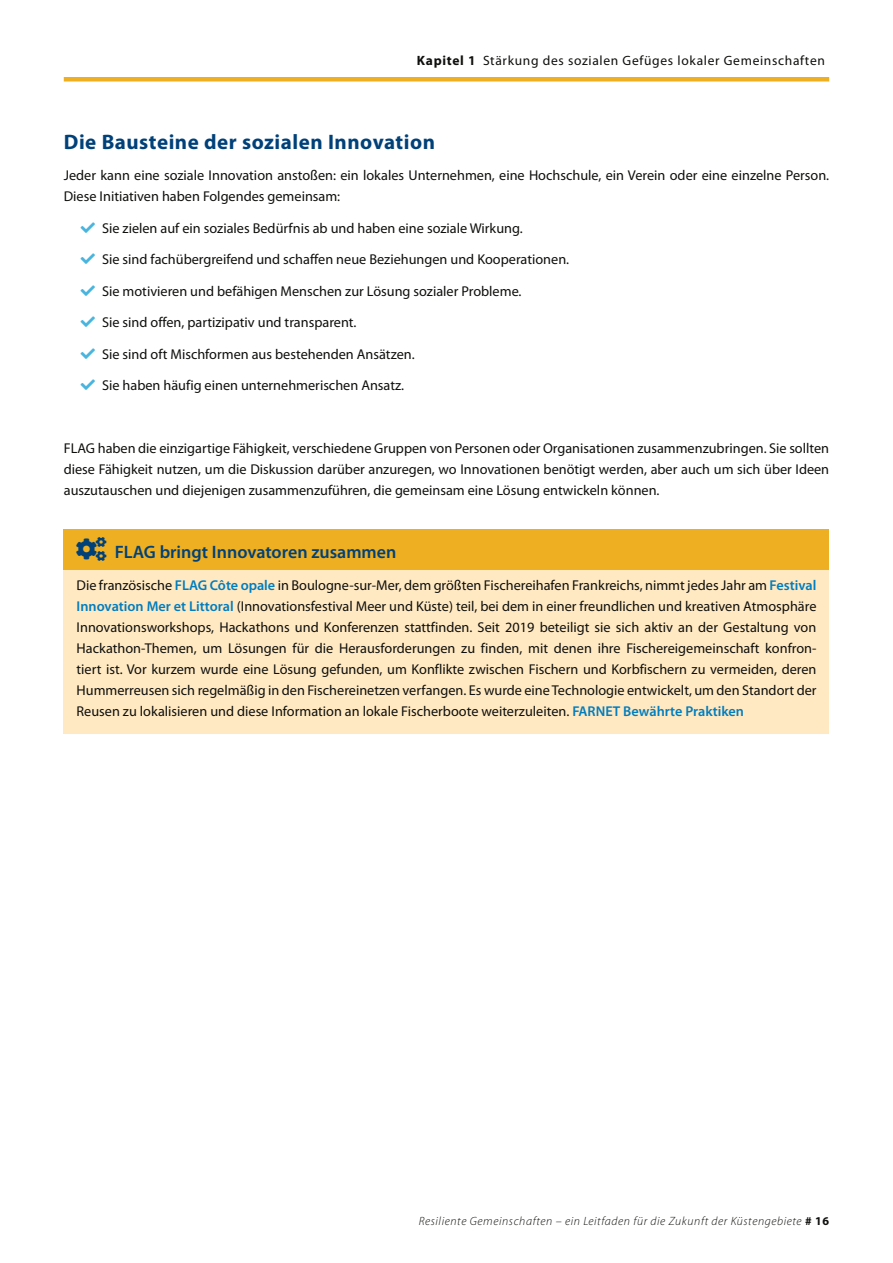
<style>
.page{position:relative;width:893px;height:1263px;background:#fff}
.page>*{position:absolute;margin:0;border:0;box-sizing:border-box;transform-origin:0 0}
.t1{font:700 21px "Myriad Pro";letter-spacing:.025em;color:#004179}
.t2{font:600 18px "Myriad Pro";color:#004179}
.t3{font:14.25px/21px "Myriad Pro";color:#0f0f0d;text-align:justify}
.t4{font:13.5px "Myriad Pro";letter-spacing:.05em;color:#0f0f0d}
.t5{font:italic 300 12px "Myriad Pro";letter-spacing:.05em;color:#0f0f0d}
.s1{font-weight:700}
.s2{font-weight:600;color:#007dbf}
.s3{font-weight:700;font-style:normal}
</style>
<div class="page">
<div style="left:64px;top:77px;width:765px;height:5px;background:#eeaf23"></div>
<div style="left:64px;top:528px;width:765px;height:49px;background:#eeaf23"></div>
<div style="left:64px;top:570px;width:765px;height:164px;background:#ffe9c2"></div>
<p class="t4" style="left:417px;top:52px;width:409px"><span class="s1">Kapitel 1</span> Stärkung des sozialen Gefüges lokaler Gemeinschaften</p>
<h1 class="t1" style="left:64px;top:128px;width:373px">Die Bausteine der sozialen Innovation</h1>
<p class="t3" style="left:64px;top:164px;width:767px">Jeder kann eine soziale Innovation anstoßen: ein lokales Unternehmen, eine Hochschule, ein Verein oder eine einzelne Person.<br>Diese Initiativen haben Folgendes gemeinsam:</p>
<p class="t3" style="left:102px;top:217px;width:422px">Sie zielen auf ein soziales Bedürfnis ab und haben eine soziale Wirkung.</p>
<p class="t3" style="left:102px;top:249px;width:469px">Sie sind fachübergreifend und schaffen neue Beziehungen und Kooperationen.</p>
<p class="t3" style="left:102px;top:280px;width:421px">Sie motivieren und befähigen Menschen zur Lösung sozialer Probleme.</p>
<p class="t3" style="left:102px;top:312px;width:256px">Sie sind offen, partizipativ und transparent.</p>
<p class="t3" style="left:102px;top:343px;width:314px">Sie sind oft Mischformen aus bestehenden Ansätzen.</p>
<p class="t3" style="left:102px;top:375px;width:304px">Sie haben häufig einen unternehmerischen Ansatz.</p>
<p class="t3" style="left:64px;top:438px;width:767px">FLAG haben die einzigartige Fähigkeit, verschiedene Gruppen von Personen oder Organisationen zusammenzubringen. Sie sollten diese Fähigkeit nutzen, um die Diskussion darüber anzuregen, wo Innovationen benötigt werden, aber auch um sich über Ideen auszutauschen und diejenigen zusammenzuführen, die gemeinsam eine Lösung entwickeln können.</p>
<p class="t2" style="left:115px;top:541px;width:283px">FLAG bringt Innovatoren zusammen</p>
<p class="t3" style="left:77px;top:574px;width:741px">Die französische <span class="s2">FLAG Côte opale</span> in Boulogne-sur-Mer, dem größten Fischereihafen Frankreichs, nimmt jedes Jahr am <span class="s2">Festival Innovation Mer et Littoral</span> (Innovationsfestival Meer und Küste) teil, bei dem in einer freundlichen und kreativen Atmosphäre Innovationsworkshops, Hackathons und Konferenzen stattfinden. Seit 2019 beteiligt sie sich aktiv an der Gestaltung von Hackathon-Themen, um Lösungen für die Herausforderungen zu finden, mit denen ihre Fischereigemeinschaft konfron&shy;tiert ist. Vor kurzem wurde eine Lösung gefunden, um Konflikte zwischen Fischern und Korbfischern zu vermeiden, deren Hummerreusen sich regelmäßig in den Fischereinetzen verfangen. Es wurde eine Technologie entwickelt, um den Standort der Reusen zu lokalisieren und diese Information an lokale Fischerboote weiterzuleiten. <span class="s2">FARNET Bewährte Praktiken</span></p>
<p class="t5" style="left:419px;top:1214px;width:412px">Resiliente Gemeinschaften – ein Leitfaden für die Zukunft der Küstengebiete <span class="s3"># 16</span></p>
</div>
